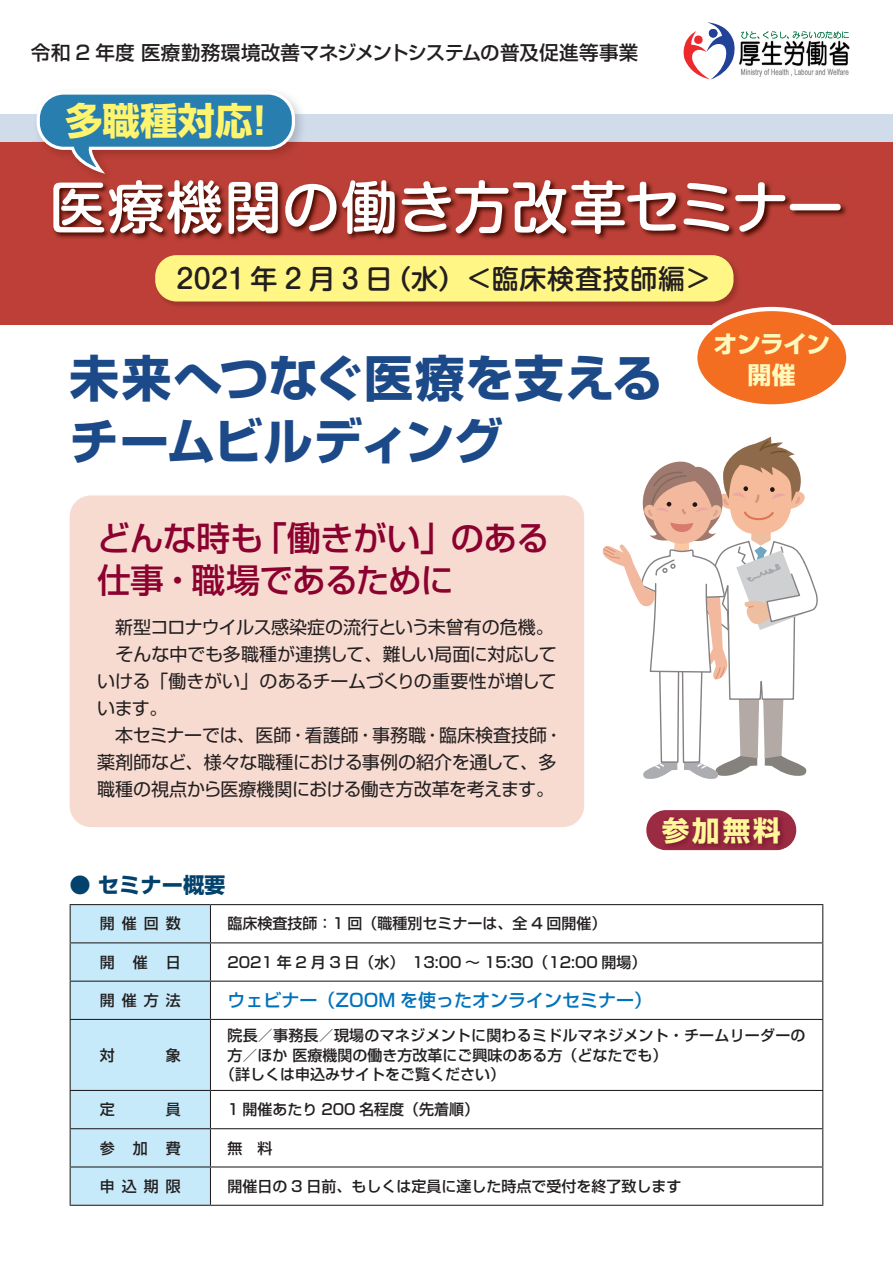
<style>
.page{position:relative;width:893px;height:1263px;background:#fff}
.page>*{position:absolute;margin:0;border:0;box-sizing:border-box;transform-origin:0 0}
.t1{font:500 57px "Shin M Go Pr 6";letter-spacing:.015em;color:#fff}
.t2{font:700 49.5px/63px "Shin Go Pr 6";letter-spacing:-.005em;color:#1c4988}
.t3{font:700 37.5px "Shin Go Pr 6";color:#fff46d}
.t4{font:500 33.75px/42px "Shin Go Pr 6";letter-spacing:-.03em;color:#8b012f}
.t5{font:700 27.6px "Shin Go Pr 6";color:#fff79a}
.t6{font:500 27px "Shin M Go Pr 6";letter-spacing:.03em;color:#231f20}
.t7{font:500 27px "Shin M Go Pr 6";letter-spacing:.215em;color:#231f20}
.t8{font:700 24px/31.5px "Shin Go Pr 6";letter-spacing:-.035em;color:#fff9bd;text-align:center}
.t9{font:700 21.3px "Shin Go Pr 6";color:#03426c}
.t10{font:500 19.5px "Shin Go Pr 6";letter-spacing:.005em;color:#231f20}
.t11{font:18px/27px "Shin Go Pr 6";letter-spacing:-.01em;color:#231f20}
.t12{font:500 18px "Shin Go Pr 6";color:#0072bc}
.t13{font:500 15px "Shin Go Pr 6";color:#231f20}
</style>
<div class="page">
<svg style="left:683px;top:22px;width:166px;height:58px"></svg>
<img style="left:739px;top:40px;width:111px;height:37px">
<div style="left:71px;top:905px;width:139px;height:300px;background:#c6eafa"></div>
<svg style="left:211px;top:905px;width:611px;height:300px"></svg>
<hr style="left:70px;top:904px;width:140px;height:1px;background:#231f20">
<hr style="left:70px;top:905px;width:1px;height:37px;background:#231f20">
<hr style="left:210px;top:904px;width:613px;height:1px;background:#231f20">
<hr style="left:210px;top:905px;width:1px;height:37px;background:#231f20">
<hr style="left:822px;top:905px;width:1px;height:37px;background:#231f20">
<hr style="left:70px;top:942px;width:140px;height:1px;background:#231f20">
<hr style="left:70px;top:943px;width:1px;height:38px;background:#231f20">
<hr style="left:210px;top:942px;width:613px;height:1px;background:#231f20">
<hr style="left:210px;top:943px;width:1px;height:38px;background:#231f20">
<hr style="left:822px;top:943px;width:1px;height:38px;background:#231f20">
<hr style="left:70px;top:981px;width:140px;height:1px;background:#231f20">
<hr style="left:70px;top:982px;width:1px;height:37px;background:#231f20">
<hr style="left:210px;top:981px;width:613px;height:1px;background:#231f20">
<hr style="left:210px;top:982px;width:1px;height:37px;background:#231f20">
<hr style="left:822px;top:982px;width:1px;height:37px;background:#231f20">
<hr style="left:70px;top:1019px;width:140px;height:1px;background:#231f20">
<hr style="left:70px;top:1020px;width:1px;height:70px;background:#231f20">
<hr style="left:210px;top:1019px;width:613px;height:1px;background:#231f20">
<hr style="left:210px;top:1020px;width:1px;height:70px;background:#231f20">
<hr style="left:822px;top:1020px;width:1px;height:70px;background:#231f20">
<hr style="left:70px;top:1090px;width:140px;height:1px;background:#231f20">
<hr style="left:70px;top:1091px;width:1px;height:37px;background:#231f20">
<hr style="left:210px;top:1090px;width:613px;height:1px;background:#231f20">
<hr style="left:210px;top:1091px;width:1px;height:37px;background:#231f20">
<hr style="left:822px;top:1091px;width:1px;height:37px;background:#231f20">
<hr style="left:70px;top:1128px;width:140px;height:1px;background:#231f20">
<hr style="left:70px;top:1129px;width:1px;height:37px;background:#231f20">
<hr style="left:210px;top:1128px;width:613px;height:1px;background:#231f20">
<hr style="left:210px;top:1129px;width:1px;height:37px;background:#231f20">
<hr style="left:822px;top:1129px;width:1px;height:37px;background:#231f20">
<hr style="left:70px;top:1166px;width:140px;height:1px;background:#231f20">
<hr style="left:70px;top:1167px;width:1px;height:38px;background:#231f20">
<hr style="left:210px;top:1166px;width:613px;height:1px;background:#231f20">
<hr style="left:210px;top:1167px;width:1px;height:38px;background:#231f20">
<hr style="left:822px;top:1167px;width:1px;height:38px;background:#231f20">
<hr style="left:70px;top:1205px;width:140px;height:1px;background:#231f20">
<hr style="left:210px;top:1205px;width:613px;height:1px;background:#231f20">
<div style="left:70px;top:495px;width:514px;height:332px;background:#f7dbd1;border-radius:21px"></div>
<svg style="left:646px;top:810px;width:151px;height:41px"></svg>
<img style="left:660px;top:814px;width:127px;height:33px">
<img style="left:660px;top:847px;width:127px;height:3px">
<svg style="left:602px;top:437px;width:216px;height:342px"></svg>
<div style="left:0;top:114px;width:893px;height:200px;background:#d1dcea"></div>
<div style="left:0;top:142px;width:893px;height:183px;background:#bd3f37"></div>
<img style="left:155px;top:255px;width:583px;height:51px">
<div style="left:155px;top:255px;width:578px;height:46px;background:#fff685;border-radius:21px"></div>
<svg style="left:35px;top:90px;width:262px;height:84px"></svg>
<img style="left:53px;top:180px;width:794px;height:60px">
<img style="left:53px;top:179px;width:255px;height:6px">
<div style="left:695px;top:309px;width:153px;height:97px;background:#f36e21;border-radius:50%"></div>
<div style="left:693px;top:307px;width:157px;height:102px;border:4px solid #fff;border-radius:50%"></div>
<h3 class="t10" style="left:31px;top:36px;width:609px">令和 2 年度医療勤務環境改善マネジメントシステムの普及促進等事業</h3>
<h3 class="t3" style="left:65px;top:91px;width:189px">多職種対応</h3>
<h3 class="t3" style="left:241px;top:91px;width:39px">!</h3>
<h1 class="t1" style="left:49px;top:161px;width:796px">医療機関の働き方改革セミナー</h1>
<h3 class="t7" style="left:176px;top:256px;width:218px">2021年2月3日</h3>
<h3 class="t6" style="left:384px;top:256px;width:329px">（水）＜臨床検査技師編&lt;</h3>
<h2 class="t2" style="left:70px;top:345px;width:594px">未来へつなぐ医療を支えるチームビルディング</h2>
<h3 class="t4" style="left:253px;top:516px;width:298px">「働きがい」のある</h3>
<h3 class="t4" style="left:97px;top:516px;width:358px">どんな時も<br>仕事・職場であるために</h3>
<p class="t11" style="left:97px;top:613px;width:467px">　新型コロナウイルス感染症の流行という未曾有の危機。　そんな中でも多職種が連携して、難しい局面に対応していける「働きがい」のあるチームづくりの重要性が増しています。<br>　本セミナーでは、医師・看護師・事務職・臨床検査技師・薬剤師など、様々な職種における事例の紹介を通して、多職種の視点から医療機関における働き方改革を考えます。</p>
<h3 class="t8" style="left:714px;top:327px;width:118px">オンライン開催</h3>
<h3 class="t9" style="left:70px;top:868px;width:157px">● セミナー概要</h3>
<p class="t13" style="left:100px;top:911px;width:82px">開催回数</p>
<p class="t13" style="left:227px;top:911px;width:381px">臨床検査技師：1 回（職種別セミナーは、全 4 回開催(</p>
<p class="t13" style="left:100px;top:950px;width:82px">開催日</p>
<p class="t13" style="left:227px;top:950px;width:421px">2021 年 2 月 3 日（水）　13:00 ～ 15:30（12:00 開場(</p>
<p class="t13" style="left:100px;top:988px;width:82px">開催方法</p>
<p class="t12" style="left:227px;top:985px;width:426px">ウェビナー（ZOOM を使ったオンラインセミナー(</p>
<h3 class="t5" style="left:662px;top:808px;width:120px">参加無料</h3>
<p class="t13" style="left:100px;top:1042px;width:16px">対</p>
<p class="t13" style="left:100px;top:1097px;width:16px">定</p>
<p class="t13" style="left:166px;top:1042px;width:16px">象</p>
<p class="t13" style="left:166px;top:1097px;width:16px">員</p>
<p class="t13" style="left:100px;top:1135px;width:82px">参加費</p>
<p class="t13" style="left:100px;top:1174px;width:82px">申込期限</p>
<p class="t13" style="left:227px;top:1023px;width:580px">院長／事務長／現場のマネジメントに関わるミドルマネジメント・チームリーダーの</p>
<p class="t13" style="left:227px;top:1042px;width:441px">方／ほか医療機関の働き方改革にご興味のある方（どなたでも(</p>
<p class="t13" style="left:220px;top:1062px;width:286px">（詳しくは申込みサイトをご覧ください(</p>
<p class="t13" style="left:227px;top:1097px;width:253px">1 開催あたり 200 名程度（先着順(</p>
<p class="t13" style="left:227px;top:1135px;width:46px">無　料</p>
<p class="t13" style="left:227px;top:1174px;width:455px">開催日の 3 日前、もしくは定員に達した時点で受付を終了致します</p>
</div>
